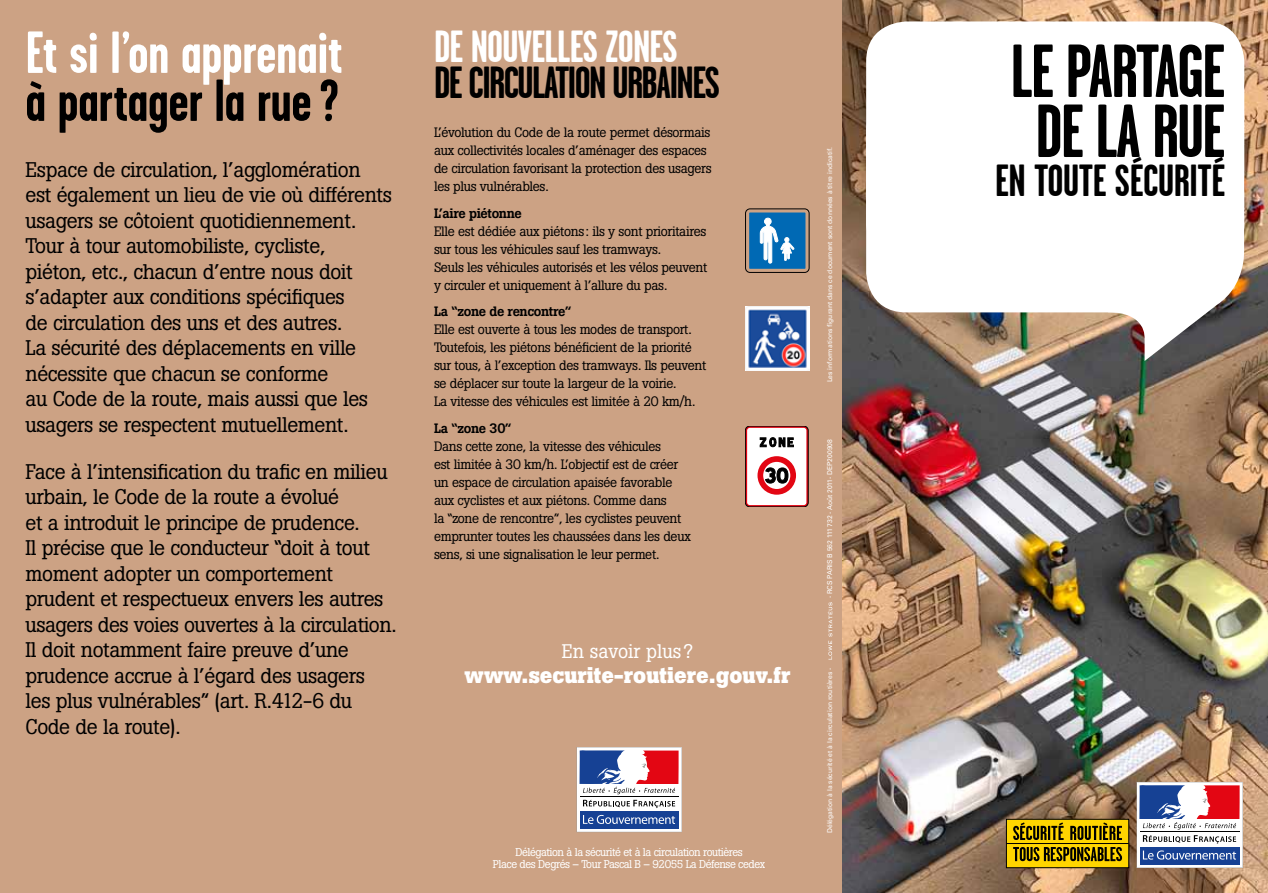
<style>
.page{position:relative;width:1268px;height:893px;background:#fff}
.page>*{position:absolute;margin:0;border:0;box-sizing:border-box;transform-origin:0 0}
.t1{font:700 75px/60px "Garage Gothic";letter-spacing:-.025em;color:#000;text-align:center}
.t2{font:700 59.25px "Garage Gothic";color:#fff}
.t3{font:700 59.25px "Garage Gothic";color:#000}
.t4{font:700 45px "Garage Gothic";letter-spacing:-.035em;color:#000}
.t5{font:700 45px "Garage Gothic";letter-spacing:-.02em;color:#fff}
.t6{font:700 45px "Garage Gothic";letter-spacing:-.01em;color:#000}
.t7{font:700 22.5px "Boton";letter-spacing:.005em;color:#fff}
.t8{font:21px/25.5px "Boton";letter-spacing:-.02em;color:#000}
.t9{font:19.5px "Boton";color:#fff}
.t10{font:13.5px/18px "Boton";letter-spacing:-.025em;color:#000}
.t11{font:500 13.5px "Boton";letter-spacing:-.025em;color:#000}
.t12{font:11.25px/11.2px "Boton";letter-spacing:-.04em;color:#fff;text-align:center}
.t13{font:6.75px "Univers LT Std";color:#fff}
</style>
<div class="page">
<div style="left:0;top:0;width:848px;height:893px;background:#cca284"></div>
<img style="left:842px;top:0;width:425px;height:893px">
<div style="left:866px;top:21px;width:377px;height:243px;background:#fff;border-radius:40px"></div>
<img style="left:1107px;top:223px;width:139px;height:138px">
<div style="left:866px;top:91px;width:327px;height:221px;background:#fff;border-radius:40px"></div>
<div style="left:1006px;top:819px;width:122px;height:49px;background:#ffd500"></div>
<div style="left:1005px;top:819px;width:123px;height:49px;border:1px solid #000"></div>
<svg style="left:1013px;top:822px;width:50px;height:18px"></svg>
<svg style="left:1070px;top:822px;width:51px;height:18px"></svg>
<svg style="left:1013px;top:847px;width:108px;height:14px"></svg>
<hr style="left:1006px;top:843px;width:122px;height:1px;background:#000">
<svg style="left:1135px;top:782px;width:107px;height:86px"></svg>
<svg style="left:576px;top:747px;width:105px;height:85px;background:#a698b3"></svg>
<svg style="left:827px;top:602px;width:5px;height:58px"></svg>
<div style="left:745px;top:209px;width:64px;height:64px;border:1px solid #000;border-radius:4px"></div>
<div style="left:749px;top:212px;width:56px;height:57px;background:#0069b4"></div>
<svg style="left:760px;top:218px;width:34px;height:45px"></svg>
<img style="left:745px;top:306px;width:64px;height:64px">
<div style="left:745px;top:426px;width:63px;height:81px;border:1px solid #000;border-radius:4px"></div>
<div style="left:747px;top:428px;width:59px;height:77px;background:#fff;border-radius:3px"></div>
<svg style="left:760px;top:438px;width:33px;height:9px"></svg>
<div style="left:757px;top:456px;width:38px;height:39px;background:#e30613;border-radius:50%"></div>
<svg style="left:763px;top:462px;width:27px;height:27px"></svg>
<svg style="left:776px;top:468px;width:11px;height:15px"></svg>
<div style="left:776px;top:468px;width:11px;height:15px;border:1px solid #000;border-radius:50%"></div>
<div style="left:779px;top:471px;width:5px;height:9px;background:#fff;border-radius:50%"></div>
<div style="left:779px;top:471px;width:6px;height:9px;border:1px solid #000;border-radius:50%"></div>
<svg style="left:765px;top:468px;width:10px;height:15px"></svg>
<h2 class="t2" style="left:26px;top:21px;width:318px">ET SI L’ON APPRENAIT</h2>
<h2 class="t3" style="left:26px;top:69px;width:314px">À PARTAGER LA RUE?</h2>
<p class="t8" style="left:26px;top:157px;width:368px">Espace de circulation, l’agglomération<br>est également un lieu de vie où différents usagers se côtoient quotidiennement.<br>Tour à tour automobiliste, cycliste,<br>piéton, etc., chacun d’entre nous doit s’adapter aux conditions spécifiques<br>de circulation des uns et des autres.<br>La sécurité des déplacements en ville nécessite que chacun se conforme<br>au Code de la route, mais aussi que les usagers se respectent mutuellement.</p>
<p class="t8" style="left:26px;top:458px;width:373px">Face à l’intensification du trafic en milieu urbain, le Code de la route a évolué<br>et a introduit le principe de prudence.<br>Il précise que le conducteur “doit à tout moment adopter un comportement prudent et respectueux envers les autres usagers des voies ouvertes à la circulation.<br>Il doit notamment faire preuve d’une prudence accrue à l’égard des usagers<br>les plus vulnérables” (art. R.412-6 du Code de la route).</p>
<h3 class="t5" style="left:434px;top:22px;width:245px">DE NOUVELLES ZONES</h3>
<h3 class="t4" style="left:434px;top:58px;width:287px">DE CIRCULATION URBAINES</h3>
<p class="t10" style="left:434px;top:123px;width:279px">L’évolution du Code de la route permet désormais aux collectivités locales d’aménager des espaces de circulation favorisant la protection des usagers les plus vulnérables.</p>
<p class="t11" style="left:434px;top:205px;width:89px">L’aire piétonne</p>
<p class="t10" style="left:434px;top:222px;width:275px">Elle est dédiée aux piétons: ils y sont prioritaires sur tous les véhicules sauf les tramways.<br>Seuls les véhicules autorisés et les vélos peuvent y circuler et uniquement à l’allure du pas.</p>
<p class="t11" style="left:434px;top:303px;width:139px">La “zone de rencontre”</p>
<p class="t10" style="left:434px;top:320px;width:274px">Elle est ouverte à tous les modes de transport.<br>Toutefois, les piétons bénéficient de la priorité sur tous, à l’exception des tramways. Ils peuvent se déplacer sur toute la largeur de la voirie.<br>La vitesse des véhicules est limitée à 20 km/h.</p>
<p class="t11" style="left:434px;top:420px;width:79px">La “zone 30”</p>
<p class="t10" style="left:434px;top:437px;width:258px">Dans cette zone, la vitesse des véhicules<br>est limitée à 30 km/h. L’objectif est de créer un espace de circulation apaisée favorable aux cyclistes et aux piétons. Comme dans<br>la “zone de rencontre”, les cyclistes peuvent emprunter toutes les chaussées dans les deux sens, si une signalisation le leur permet.</p>
<h3 class="t9" style="left:561px;top:639px;width:133px">En savoir plus ?</h3>
<h3 class="t7" style="left:464px;top:662px;width:327px">www.securite-routiere.gouv.fr</h3>
<p class="t12" style="left:493px;top:847px;width:274px">Délégation à la sécurité et à la circulation routières<br>Place des Degrés – Tour Pascal B – 92055 La Défense cedex</p>
<p class="t13" style="left:825px;top:382px;width:237px;rotate:-90deg">Les informations figurant dans ce document sont données à titre indicatif.</p>
<p class="t13" style="left:825px;top:598px;width:161px;rotate:-90deg">- rcs paris b 562 111 732 - Août 2011- DEP200908</p>
<p class="t13" style="left:825px;top:833px;width:167px;rotate:-90deg">Délégation à la sécurité et à la circulation routières -</p>
<h1 class="t1" style="left:1010px;top:42px;width:212px">LE PARTAGE<br>DE LA RUE</h1>
<h3 class="t6" style="left:994px;top:156px;width:232px">EN TOUTE SÉCURITÉ</h3>
</div>
